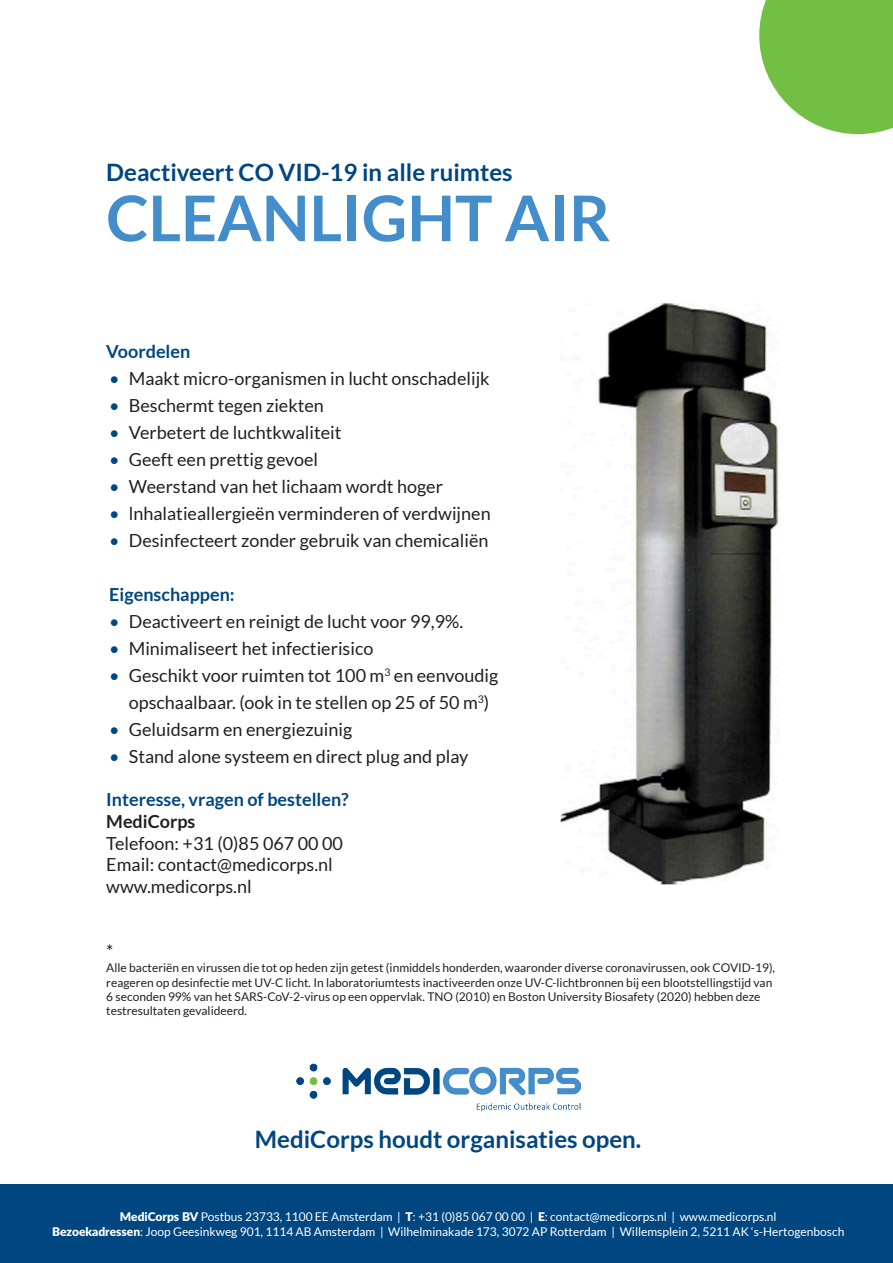
<style>
.page{position:relative;width:893px;height:1263px;background:#fff}
.page>*{position:absolute;margin:0;border:0;box-sizing:border-box;transform-origin:0 0}
.t1{font:700 63px "Lato";color:#448dcb}
.body{font:700 24px "Lato";color:#004680}
.t2{font:18px/27px "Lato";color:#231f20;text-align:center}
.t3{font:700 18px "Lato";color:#004680}
.t4{font:700 18px "Lato";color:#231f20}
.t5{font:12px/14.4px "Lato";color:#231f20}
.t6{font:12px "Lato";color:#fff}
.s1{color:#004680}
.s2{font-weight:900}
</style>
<div class="page">
<img style="left:560px;top:303px;width:219px;height:582px">
<svg style="left:759px;top:0;width:134px;height:134px;background:#83c75c"></svg>
<div style="left:0;top:1184px;width:893px;height:79px;background:#004680"></div>
<img style="left:296px;top:1063px;width:285px;height:49px">
<p class="body" style="left:106px;top:159px;width:408px">Deactiveert CO VID-19 in alle ruimtes</p>
<p class="t1" style="left:106px;top:182px;width:506px">CLEANLIGHT AIR</p>
<p class="t3" style="left:106px;top:341px;width:86px">Voordelen</p>
<p class="t2" style="left:109px;top:365px;width:382px"><span class="s1">•</span> Maakt micro-organismen in lucht onschadelijk</p>
<p class="t2" style="left:109px;top:392px;width:216px"><span class="s1">•</span> Beschermt tegen ziekten</p>
<p class="t2" style="left:109px;top:419px;width:234px"><span class="s1">•</span> Verbetert de luchtkwaliteit</p>
<p class="t2" style="left:109px;top:446px;width:210px"><span class="s1">•</span> Geeft een prettig gevoel</p>
<p class="t2" style="left:109px;top:473px;width:335px"><span class="s1">•</span> Weerstand van het lichaam wordt hoger</p>
<p class="t2" style="left:109px;top:500px;width:383px"><span class="s1">•</span> lnhalatieallergieën verminderen of verdwijnen</p>
<p class="t2" style="left:109px;top:527px;width:381px"><span class="s1">•</span> Desinfecteert zonder gebruik van chemicaliën</p>
<p class="t3" style="left:109px;top:584px;width:127px">Eigenschappen:</p>
<p class="t2" style="left:109px;top:608px;width:355px"><span class="s1">•</span> Deactiveert en reinigt de lucht voor 99,9%.</p>
<p class="t2" style="left:109px;top:635px;width:266px"><span class="s1">•</span> Minimaliseert het infectierisico</p>
<p class="t2" style="left:109px;top:662px;width:391px"><span class="s1">•</span> Geschikt voor ruimten tot 100 m<sup>3</sup> en eenvoudig opschaalbaar. (ook in te stellen op 25 of 50 m<sup>3</sup>)</p>
<p class="t2" style="left:109px;top:716px;width:244px"><span class="s1">•</span> Geluidsarm en energiezuinig</p>
<p class="t2" style="left:109px;top:743px;width:361px"><span class="s1">•</span> Stand alone systeem en direct plug and play</p>
<p class="t3" style="left:106px;top:790px;width:244px">Interesse, vragen of bestellen?</p>
<p class="t4" style="left:106px;top:811px;width:91px">MediCorps</p>
<p class="t2" style="left:106px;top:829px;width:238px">Telefoon: +31 (0)85 067 00 00</p>
<p class="t2" style="left:106px;top:851px;width:228px">Email: contact@medicorps.nl</p>
<p class="t2" style="left:106px;top:873px;width:147px">www.medicorps.nl</p>
<p class="t2" style="left:106px;top:937px;width:9px">*</p>
<p class="t5" style="left:106px;top:960px;width:670px">Alle bacteriën en virussen die tot op heden zijn getest (inmiddels honderden, waaronder diverse coronavirussen, ook COVID-19), reageren op desinfectie met UV-C licht. In laboratoriumtests inactiveerden onze UV-C-lichtbronnen bij een blootstellingstijd van 6 seconden 99% van het SARS-CoV-2-virus op een oppervlak. TNO (2010) en Boston University Biosafety (2020) hebben deze testresultaten gevalideerd.</p>
<p class="body" style="left:255px;top:1126px;width:388px">MediCorps houdt organisaties open.</p>
<p class="t6" style="left:120px;top:1210px;width:658px"><span class="s2">MediCorps BV</span> Postbus 23733, 1100 EE Amsterdam | <span class="s2">T</span>: +31 (0)85 067 00 00 | <span class="s2">E</span>: contact@medicorps.nl | www.medicorps.nl</p>
<p class="t6" style="left:52px;top:1225px;width:794px"><span class="s2">Bezoekadressen</span>: Joop Geesinkweg 901, 1114 AB Amsterdam | Wilhelminakade 173, 3072 AP Rotterdam | Willemsplein 2, 5211 AK ‘s-Hertogenbosch</p>
</div>
